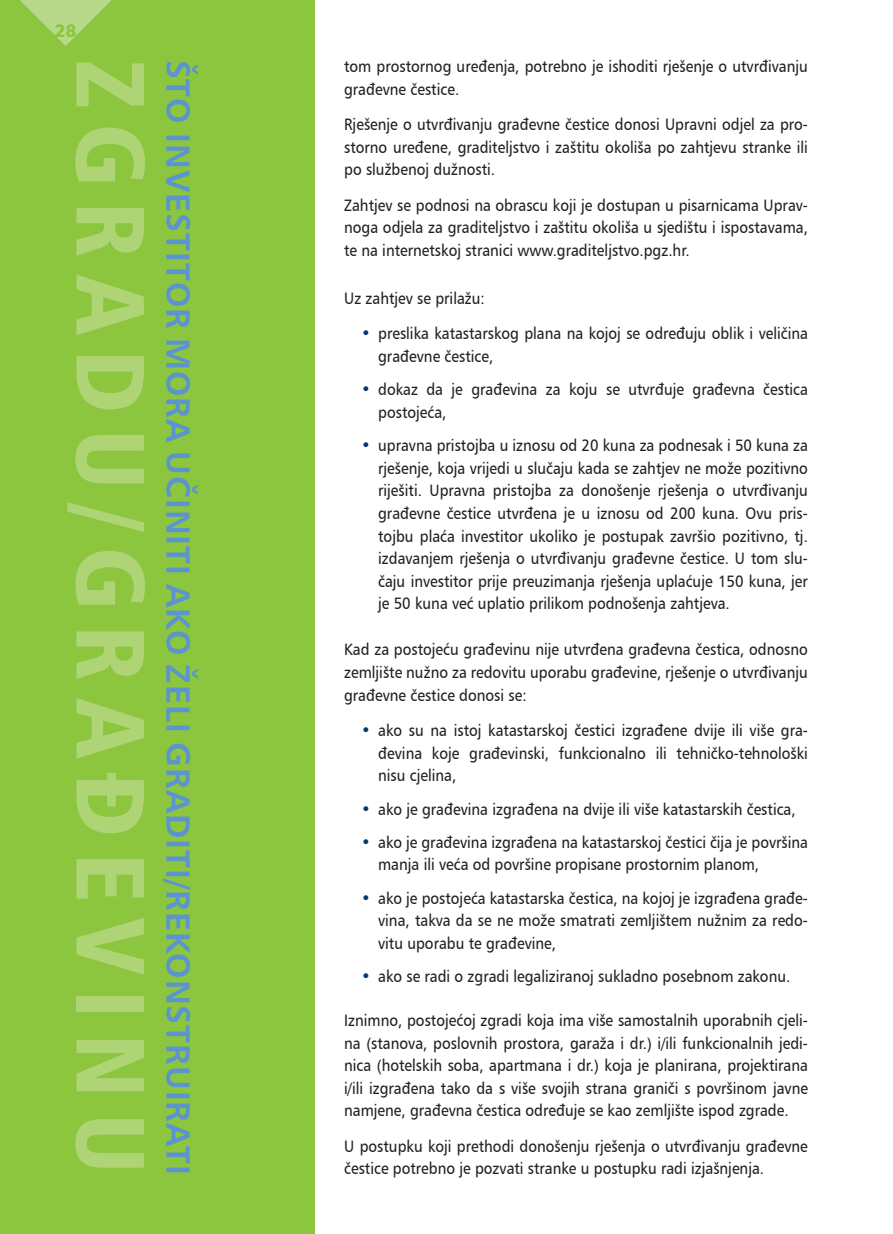
<style>
.page{position:relative;width:893px;height:1234px;background:#fff}
.page>*{position:absolute;margin:0;border:0;box-sizing:border-box;transform-origin:0 0}
.t1{font:97.2px "Humanist 777 L2 Black Condensed B";letter-spacing:.155em;color:#aed475}
.t2{font:33.75px "Humanist 777 BT Bold B";letter-spacing:.03em;color:#5b94cf}
.t3{font:18px "Humanist 777 BT Black B";color:#8bc63e}
.t4{font:16.5px/22.6px "Humanist 777 BT Roman B";color:#231f20;text-align:justify;scale:.9 1}
.s1{color:#013874}
</style>
<div class="page">
<div style="left:0;top:0;width:315px;height:1233px;background:#8bc63e"></div>
<svg style="left:20px;top:0;width:92px;height:46px"></svg>
<p class="t3" style="left:55px;top:19px;width:24px">28</p>
<h1 class="t1" style="left:172px;top:60px;width:1115px;rotate:90deg">ZGRADU/GRAĐEVINU</h1>
<h2 class="t2" style="left:200px;top:60px;width:1116px;rotate:90deg">ŠTO INVESTITOR MORA UČINITI AKO ŽELI GRADITI/REKONSTRUIRATI</h2>
<p class="t4" style="left:344px;top:55px;width:517px">tom prostornog uređenja, potrebno je ishoditi rješenje o utvrđivanju građevne čestice.</p>
<p class="t4" style="left:344px;top:113px;width:517px">Rješenje o utvrđivanju građevne čestice donosi Upravni odjel za pro&shy;storno uređene, graditeljstvo i zaštitu okoliša po zahtjevu stranke ili po službenoj dužnosti.</p>
<p class="t4" style="left:344px;top:193px;width:517px">Zahtjev se podnosi na obrascu koji je dostupan u pisarnicama Uprav&shy;noga odjela za graditeljstvo i zaštitu okoliša u sjedištu i ispostavama, te na internetskoj stranici www.graditeljstvo.pgz.hr.</p>
<p class="t4" style="left:344px;top:286px;width:158px">Uz zahtjev se prilažu:</p>
<p class="t4" style="left:378px;top:322px;width:479px;text-indent:-17px"><span class="s1">•</span> preslika katastarskog plana na kojoj se određuju oblik i veličina građevne čestice,</p>
<p class="t4" style="left:378px;top:378px;width:479px;text-indent:-17px"><span class="s1">•</span> dokaz da je građevina za koju se utvrđuje građevna čestica postojeća,</p>
<p class="t4" style="left:378px;top:433px;width:479px;text-indent:-17px"><span class="s1">•</span> upravna pristojba u iznosu od 20 kuna za podnesak i 50 kuna za rješenje, koja vrijedi u slučaju kada se zahtjev ne može pozitivno riješiti. Upravna pristojba za donošenje rješenja o utvrđivanju građevne čestice utvrđena je u iznosu od 200 kuna. Ovu pris&shy;tojbu plaća investitor ukoliko je postupak završio pozitivno, tj. izdavanjem rješenja o utvrđivanju građevne čestice. U tom slu&shy;čaju investitor prije preuzimanja rješenja uplaćuje 150 kuna, jer je 50 kuna već uplatio prilikom podnošenja zahtjeva.</p>
<p class="t4" style="left:344px;top:638px;width:517px">Kad za postojeću građevinu nije utvrđena građevna čestica, odnosno zemljište nužno za redovitu uporabu građevine, rješenje o utvrđivanju građevne čestice donosi se:</p>
<p class="t4" style="left:378px;top:718px;width:479px;text-indent:-17px"><span class="s1">•</span> ako su na istoj katastarskoj čestici izgrađene dvije ili više gra&shy;đevina koje građevinski, funkcionalno ili tehničko-tehnološki nisu cjelina,</p>
<p class="t4" style="left:361px;top:797px;width:484px"><span class="s1">•</span> ako je građevina izgrađena na dvije ili više katastarskih čestica,</p>
<p class="t4" style="left:378px;top:830px;width:479px;text-indent:-17px"><span class="s1">•</span> ako je građevina izgrađena na katastarskoj čestici čija je površina manja ili veća od površine propisane prostornim planom,</p>
<p class="t4" style="left:378px;top:886px;width:479px;text-indent:-17px"><span class="s1">•</span> ako je postojeća katastarska čestica, na kojoj je izgrađena građe&shy;vina, takva da se ne može smatrati zemljištem nužnim za redo&shy;vitu uporabu te građevine,</p>
<p class="t4" style="left:361px;top:964px;width:478px"><span class="s1">•</span> ako se radi o zgradi legaliziranoj sukladno posebnom zakonu.</p>
<p class="t4" style="left:344px;top:1008px;width:517px">Iznimno, postojećoj zgradi koja ima više samostalnih uporabnih cjeli&shy;na (stanova, poslovnih prostora, garaža i dr.) i/ili funkcionalnih jedi&shy;nica (hotelskih soba, apartmana i dr.) koja je planirana, projektirana i/ili izgrađena tako da s više svojih strana graniči s površinom javne namjene, građevna čestica određuje se kao zemljište ispod zgrade.</p>
<p class="t4" style="left:344px;top:1134px;width:517px">U postupku koji prethodi donošenju rješenja o utvrđivanju građevne čestice potrebno je pozvati stranke u postupku radi izjašnjenja.</p>
</div>
